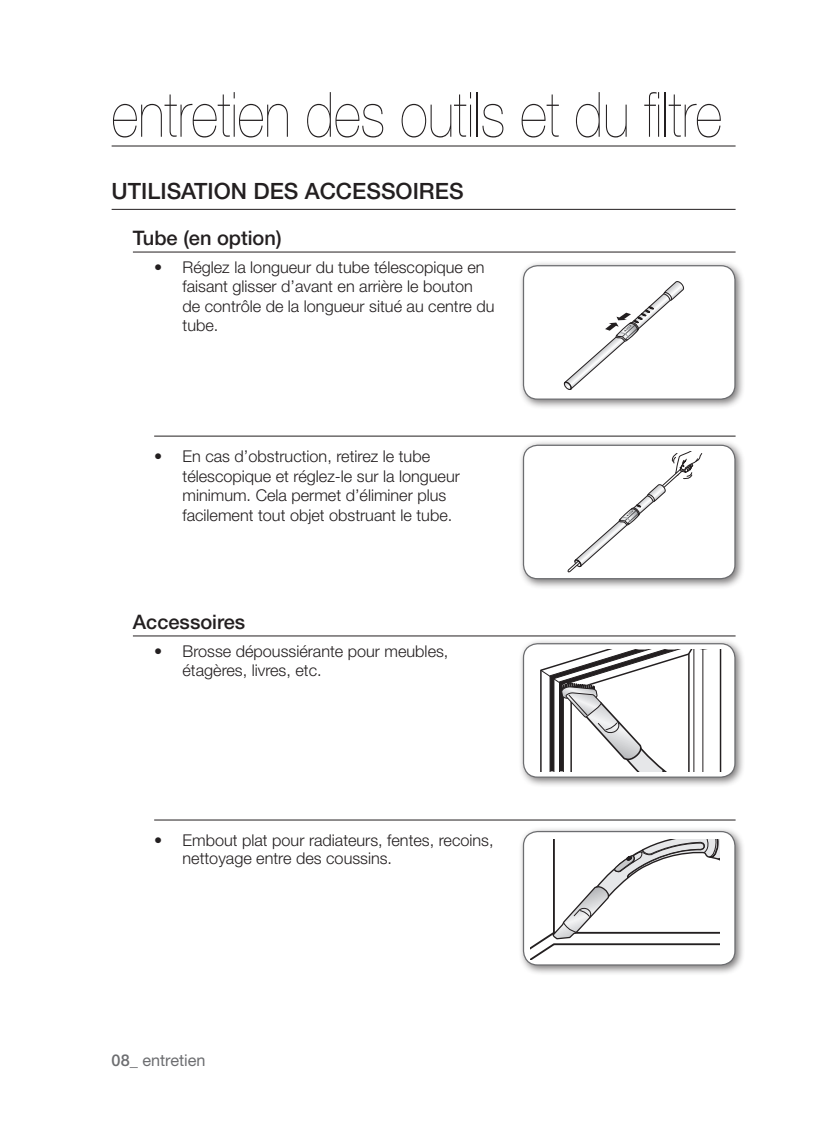
<style>
.page{position:relative;width:820px;height:1139px;background:#fff}
.page>*{position:absolute;margin:0;border:0;box-sizing:border-box;transform-origin:0 0}
.t1{font:200 62.5px "Helvetica Neue LT Pro";color:#231f20;scale:.85 1}
.t2{font:500 22.5px "Helvetica Neue LT Pro";color:#231f20}
.t3{font:500 20px "Helvetica Neue LT Pro";color:#231f20}
.t4{font:300 16.25px/19.5px "Helvetica Neue LT Pro";color:#231f20}
.t5{font:16.25px "Helvetica Neue LT Pro";color:#6c6d70}
.s1{font-weight:500}
</style>
<div class="page">
<hr style="left:112px;top:146px;width:623px;height:1px;background:#231f20">
<hr style="left:112px;top:209px;width:623px;height:1px;background:#231f20">
<hr style="left:133px;top:252px;width:602px;height:1px;background:#231f20">
<hr style="left:154px;top:436px;width:581px;height:1px;background:#231f20">
<hr style="left:133px;top:635px;width:602px;height:1px;background:#231f20">
<hr style="left:154px;top:819px;width:581px;height:1px;background:#231f20">
<div style="left:517px;top:638px;width:228px;height:150px;background:#231f20;opacity:.6"></div>
<div style="left:523px;top:644px;width:212px;height:133px;background:#fff;border-radius:14px"></div>
<div style="left:523px;top:643px;width:212px;height:135px;border:1px solid #6c6d70;border-radius:14px"></div>
<svg style="left:540px;top:649px;width:182px;height:122px"></svg>
<div style="left:517px;top:260px;width:228px;height:150px;background:#231f20;opacity:.6"></div>
<div style="left:523px;top:266px;width:212px;height:133px;background:#fff;border-radius:14px"></div>
<div style="left:523px;top:265px;width:212px;height:135px;border:1px solid #6c6d70;border-radius:14px"></div>
<svg style="left:564px;top:281px;width:120px;height:109px"></svg>
<div style="left:517px;top:439px;width:228px;height:151px;background:#231f20;opacity:.6"></div>
<div style="left:523px;top:445px;width:212px;height:134px;background:#fff;border-radius:14px"></div>
<div style="left:523px;top:445px;width:212px;height:134px;border:1px solid #6c6d70;border-radius:14px"></div>
<svg style="left:568px;top:451px;width:134px;height:121px"></svg>
<div style="left:517px;top:825px;width:228px;height:151px;background:#231f20;opacity:.6"></div>
<div style="left:523px;top:831px;width:212px;height:134px;background:#fff;border-radius:14px"></div>
<div style="left:523px;top:831px;width:212px;height:134px;border:1px solid #6c6d70;border-radius:14px"></div>
<svg style="left:531px;top:839px;width:188px;height:120px"></svg>
<h1 class="t1" style="left:112px;top:78px;width:719px">entretien des outils et du filtre</h1>
<h2 class="t2" style="left:112px;top:177px;width:210px">Utilisation des acc</h2>
<h2 class="t2" style="left:352px;top:177px;width:113px">essoires</h2>
<p class="t3" style="left:133px;top:225px;width:150px">Tube (en option)</p>
<p class="t4" style="left:182px;top:257px;width:313px;text-indent:-28px"><span class="s1">•</span> Réglez la longueur du tube télescopique en faisant glisser d’avant en arrière le bouton de contrôle de la longueur situé au centre du tube.</p>
<p class="t4" style="left:182px;top:447px;width:279px;text-indent:-28px"><span class="s1">•</span> En cas d’obstruction, retirez le tube télescopique et réglez-le sur la longueur minimum. Cela permet d’éliminer plus facilement tout objet obstruant le tube.</p>
<p class="t3" style="left:133px;top:609px;width:114px">Accessoires</p>
<p class="t4" style="left:182px;top:641px;width:267px;text-indent:-28px"><span class="s1">•</span> Brosse dépoussiérante pour meubles, étagères, livres, etc.</p>
<p class="t4" style="left:182px;top:831px;width:312px;line-height:17.5px;text-indent:-28px"><span class="s1">•</span> Embout plat pour radiateurs, fentes, recoins, nettoyage entre des coussins.</p>
<p class="t5" style="left:112px;top:1050px;width:95px"><span class="s1">08_</span> entretien</p>
</div>
